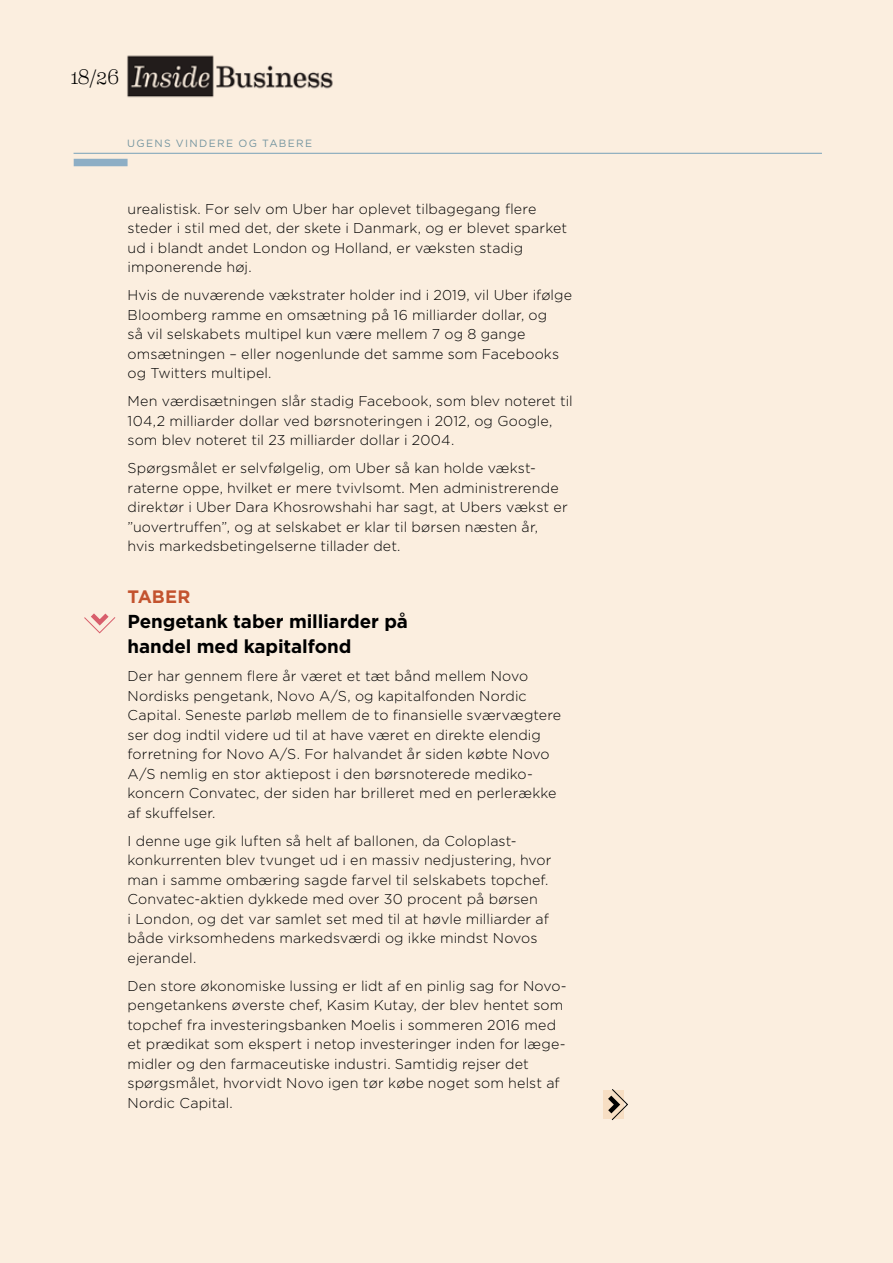
<style>
.page{position:relative;width:893px;height:1263px;background:#fbeedf}
.page>*{position:absolute;margin:0;border:0;box-sizing:border-box;transform-origin:0 0}
.t1{font:300 21px "Eames Century Modern";color:#000}
.t2{font:700 18.75px/25px "Gotham";letter-spacing:-.01em;color:#000}
.t3{font:700 18px "Gotham";color:#c3532e}
.t4{font:300 14.25px/19.5px "Gotham";letter-spacing:.01em;color:#000}
.t5{font:10.5px "Gotham";letter-spacing:.13em;color:#76a0b8}
</style>
<div class="page">
<img style="left:127px;top:55px;width:206px;height:43px">
<div style="left:74px;top:159px;width:54px;height:7px;background:#8daec5"></div>
<hr style="left:74px;top:153px;width:748px;height:1px;background:#76a0b8">
<svg style="left:603px;top:1089px;width:25px;height:31px"></svg>
<svg style="left:84px;top:613px;width:32px;height:20px"></svg>
<h1 class="t1" style="left:70px;top:61px;width:51px">18/26</h1>
<p class="t5" style="left:127px;top:136px;width:187px">UGENS VINDERE OG TABERE</p>
<p class="t4" style="left:128px;top:199px;width:441px">urealistisk. For selv om Uber har oplevet tilbagegang flere steder i stil med det, der skete i Danmark, og er blevet sparket ud i blandt andet London og Holland, er væksten stadig imponerende høj.</p>
<p class="t4" style="left:128px;top:285px;width:446px">Hvis de nuværende vækstrater holder ind i 2019, vil Uber ifølge Bloomberg ramme en omsætning på 16 milliarder dollar, og<br>så vil selskabets multipel kun være mellem 7 og 8 gange omsætningen – eller nogenlunde det samme som Facebooks og Twitters multipel.</p>
<p class="t4" style="left:128px;top:391px;width:447px">Men værdisætningen slår stadig Facebook, som blev noteret til<br>104,2 milliarder dollar ved børsnoteringen i 2012, og Google, som blev noteret til 23 milliarder dollar i 2004.</p>
<p class="t4" style="left:128px;top:458px;width:442px">Spørgsmålet er selvfølgelig, om Uber så kan holde vækst&shy;raterne oppe, hvilket er mere tvivlsomt. Men administrerende direktør i Uber Dara Khosrowshahi har sagt, at Ubers vækst er ”uovertruffen”, og at selskabet er klar til børsen næsten år, hvis markedsbetingelserne tillader det.</p>
<p class="t3" style="left:128px;top:585px;width:64px">Taber</p>
<h2 class="t2" style="left:128px;top:609px;width:282px">Pengetank taber milliarder på handel med kapitalfond</h2>
<p class="t4" style="left:128px;top:666px;width:435px">Der har gennem flere år været et tæt bånd mellem Novo Nordisks pengetank, Novo A/S, og kapitalfonden Nordic Capital. Seneste parløb mellem de to finansielle sværvægtere ser dog indtil videre ud til at have været en direkte elendig forretning for Novo A/S. For halvandet år siden købte Novo A/S nemlig en stor aktiepost i den børsnoterede mediko&shy;koncern Convatec, der siden har brilleret med en perlerække af skuffelser.</p>
<p class="t4" style="left:128px;top:831px;width:425px">I denne uge gik luften så helt af ballonen, da Coloplast&shy;konkurrenten blev tvunget ud i en massiv nedjustering, hvor man i samme ombæring sagde farvel til selskabets topchef.<br>Convatec-aktien dykkede med over 30 procent på børsen<br>i London, og det var samlet set med til at høvle milliarder af både virksomhedens markedsværdi og ikke mindst Novos ejerandel.</p>
<p class="t4" style="left:128px;top:975px;width:441px">Den store økonomiske lussing er lidt af en pinlig sag for Novo&shy;pengetankens øverste chef, Kasim Kutay, der blev hentet som topchef fra investeringsbanken Moelis i sommeren 2016 med et prædikat som ekspert i netop investeringer inden for læge&shy;midler og den farmaceutiske industri. Samtidig rejser det spørgsmålet, hvorvidt Novo igen tør købe noget som helst af Nordic Capital.</p>
</div>
